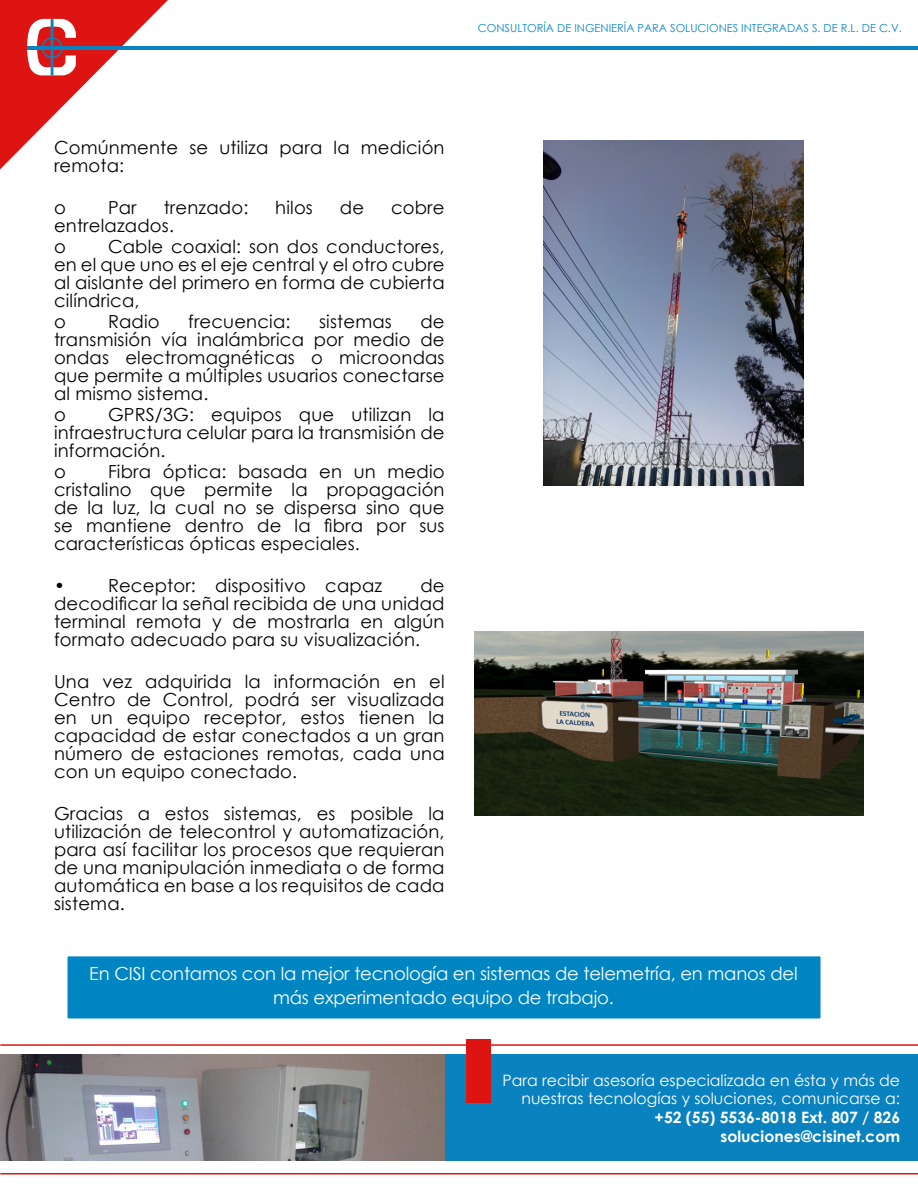
<style>
.page{position:relative;width:918px;height:1188px;background:#fff}
.page>*{position:absolute;margin:0;border:0;box-sizing:border-box;transform-origin:0 0}
.t1{font:18px/18px "Century Gothic";letter-spacing:.01em;color:#040503;text-align:justify}
.t2{font:18px/24px "Century Gothic";letter-spacing:-.01em;color:#fff;text-align:center}
.t3{font:15.6px/18.8px "Century Gothic";color:#fff;text-align:right}
.t4{font:700 15.6px "Century Gothic";color:#fff}
.t5{font:11.1px "Century Gothic";color:#0986c8}
</style>
<div class="page">
<hr style="left:0;top:1044px;width:918px;height:2px;background:#de1412">
<div style="left:3px;top:1055px;width:915px;height:106px;background:#0a82bf"></div>
<div style="left:467px;top:1040px;width:24px;height:63px;background:#de1412"></div>
<svg style="left:0;top:0;width:168px;height:169px"></svg>
<hr style="left:27px;top:46px;width:891px;height:3px;background:#0a82bf">
<hr style="left:0;top:1173px;width:918px;height:1px;background:#de1412">
<img style="left:0;top:1055px;width:444px;height:106px">
<div style="left:66px;top:955px;width:756px;height:65px;background:#0085c3;border:2px solid #fff"></div>
<img style="left:544px;top:140px;width:259px;height:346px">
<img style="left:475px;top:631px;width:389px;height:184px">
<p class="t5" style="left:478px;top:20px;width:425px">CONSULTORÍA DE INGENIERÍA PARA SOLUCIONES INTEGRADAS S. DE R.L. DE C.V.</p>
<p class="t1" style="left:54px;top:138px;width:392px">Comúnmente se utiliza para la medición remota:</p>
<p class="t1" style="left:54px;top:198px;width:13px">o</p>
<p class="t1" style="left:108px;top:198px;width:30px">Par</p>
<p class="t1" style="left:164px;top:198px;width:86px">trenzado:</p>
<p class="t1" style="left:275px;top:198px;width:39px">hilos</p>
<p class="t1" style="left:340px;top:198px;width:26px">de</p>
<p class="t1" style="left:391px;top:198px;width:55px">cobre</p>
<p class="t1" style="left:54px;top:216px;width:121px">entrelazados.</p>
<p class="t1" style="left:54px;top:237px;width:13px">o</p>
<p class="t1" style="left:54px;top:237px;width:392px;text-indent:54px">Cable coaxial: son dos conductores, en el que uno es el eje central y el otro cubre al aislante del primero en forma de cubierta cilíndrica,</p>
<p class="t1" style="left:54px;top:312px;width:13px">o</p>
<p class="t1" style="left:108px;top:312px;width:53px">Radio</p>
<p class="t1" style="left:188px;top:312px;width:104px">frecuencia:</p>
<p class="t1" style="left:319px;top:312px;width:74px">sistemas</p>
<p class="t1" style="left:54px;top:312px;width:392px;text-indent:366px">de transmisión vía inalámbrica por medio de ondas electromagnéticas o microondas que permite a múltiples usuarios conectarse al mismo sistema.</p>
<p class="t1" style="left:54px;top:405px;width:13px">o</p>
<p class="t1" style="left:54px;top:405px;width:392px;text-indent:54px">GPRS/3G: equipos que utilizan la infraestructura celular para la transmisión de información.</p>
<p class="t1" style="left:54px;top:462px;width:13px">o</p>
<p class="t1" style="left:54px;top:462px;width:392px;text-indent:54px">Fibra óptica: basada en un medio cristalino que permite la propagación de la luz, la cual no se dispersa sino que se mantiene dentro de la fibra por sus características ópticas especiales.</p>
<p class="t1" style="left:54px;top:576px;width:330px">• Receptor: dispositivo capaz</p>
<p class="t1" style="left:54px;top:576px;width:392px;text-indent:366px">de decodificar la señal recibida de una unidad terminal remota y de mostrarla en algún formato adecuado para su visualización.</p>
<p class="t1" style="left:54px;top:672px;width:392px">Una vez adquirida la información en el Centro de Control, podrá ser visualizada en un equipo receptor, estos tienen la capacidad de estar conectados a un gran número de estaciones remotas, cada una con un equipo conectado.</p>
<p class="t1" style="left:54px;top:804px;width:392px">Gracias a estos sistemas, es posible la utilización de telecontrol y automatización, para así facilitar los procesos que requieran de una manipulación inmediata o de forma automática en base a los requisitos de cada sistema.</p>
<p class="t2" style="left:89px;top:961px;width:710px">En CISI contamos con la mejor tecnología en sistemas de telemetría, en manos del más experimentado equipo de trabajo.</p>
<p class="t3" style="left:503px;top:1070px;width:399px">Para recibir asesoría especializada en ésta y más de nuestras tecnologías y soluciones, comunicarse a:</p>
<p class="t4" style="left:655px;top:1106px;width:247px">+52 (55) 5536-8018 Ext. 807 / 826</p>
<p class="t4" style="left:720px;top:1124px;width:181px">soluciones@cisinet.com</p>
</div>
